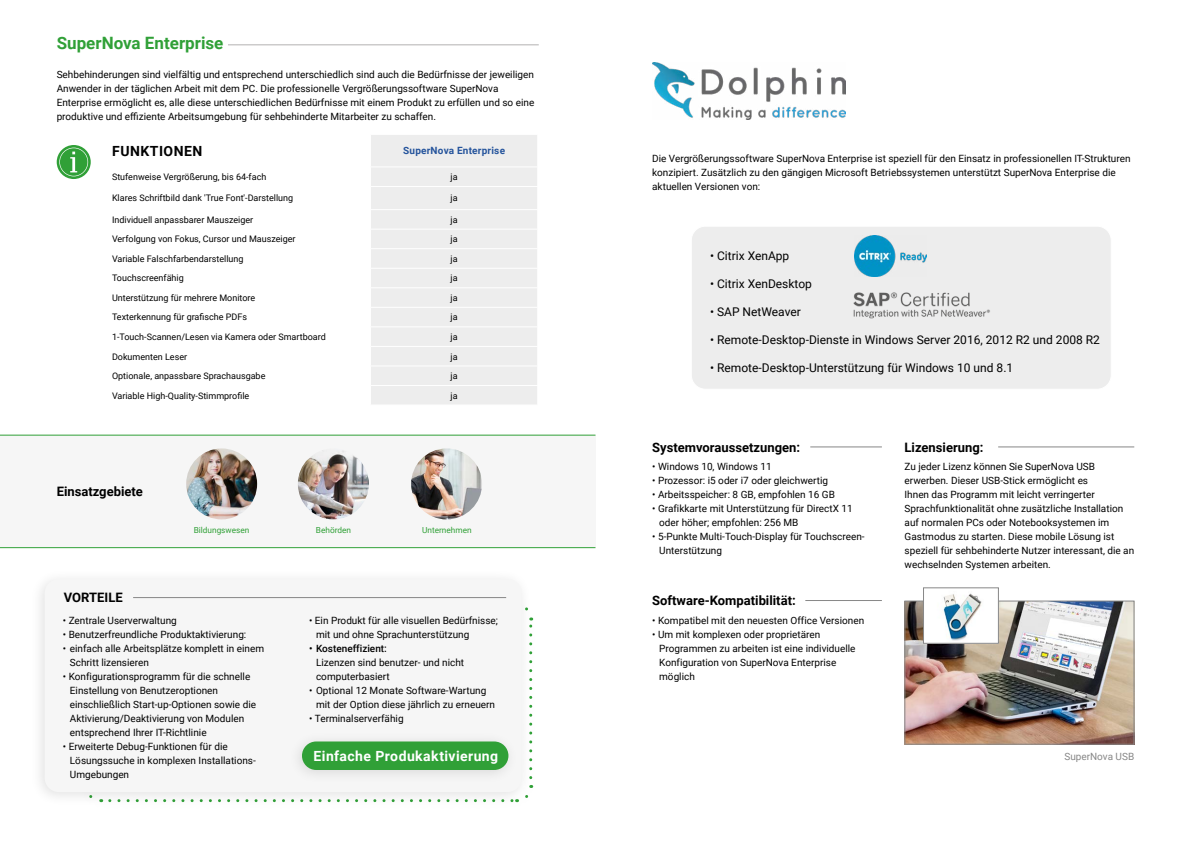
<style>
.page{position:relative;width:1191px;height:842px;background:#fff}
.page>*{position:absolute;margin:0;border:0;box-sizing:border-box;transform-origin:0 0}
.t1{font:700 17px "Roboto";color:#30a037}
.Subheadline_1{font:700 14px "Roboto";letter-spacing:.03em;color:#fff}
.t2{font:700 14px "Roboto";letter-spacing:.035em;color:#000}
.t3{font:700 13px "Roboto";color:#000}
.t4{font:12px "Roboto";color:#000}
.Fließtext_2{font:10px/14px "Roboto";color:#000}
.t5{font:700 10px "Roboto";letter-spacing:.02em;color:#25549c}
.t6{font:10px "Roboto";color:#878787}
.t7{font:9px "Roboto";color:#000}
.t8{font:8.3px "Roboto";color:#30a037}
.s1{font-weight:500}
</style>
<div class="page">
<div style="left:0;top:435px;width:595px;height:112px;background:#f6f6f6"></div>
<hr style="left:228px;top:44px;width:311px;height:1px;background:#b3b2b2">
<div style="left:371px;top:135px;width:166px;height:269px;background:#ededed"></div>
<hr style="left:370px;top:167px;width:168px;height:1px;background:#fff">
<hr style="left:370px;top:186px;width:168px;height:1px;background:#fff">
<hr style="left:370px;top:209px;width:168px;height:1px;background:#fff">
<hr style="left:370px;top:229px;width:168px;height:1px;background:#fff">
<hr style="left:370px;top:248px;width:168px;height:1px;background:#fff">
<hr style="left:370px;top:268px;width:168px;height:1px;background:#fff">
<hr style="left:370px;top:287px;width:168px;height:1px;background:#fff">
<hr style="left:370px;top:307px;width:168px;height:1px;background:#fff">
<hr style="left:370px;top:326px;width:168px;height:1px;background:#fff">
<hr style="left:370px;top:346px;width:168px;height:1px;background:#fff">
<hr style="left:370px;top:366px;width:168px;height:1px;background:#fff">
<hr style="left:370px;top:385px;width:168px;height:1px;background:#fff">
<img style="left:186px;top:448px;width:71px;height:71px;border-radius:35px">
<img style="left:298px;top:448px;width:71px;height:71px;border-radius:35px">
<img style="left:411px;top:448px;width:71px;height:71px;border-radius:35px">
<div style="left:30px;top:568px;width:502px;height:238px;background:#f6f6f6"></div>
<hr style="left:133px;top:597px;width:373px;height:1px;background:#878787">
<div style="left:287px;top:731px;width:231px;height:53px;background:#f2f2f2"></div>
<div style="left:302px;top:741px;width:206px;height:29px;background:#30a037;border-radius:14px"></div>
<img style="left:652px;top:62px;width:193px;height:58px">
<div style="left:691px;top:226px;width:420px;height:163px;background:#ededed;border-radius:14px"></div>
<div style="left:691px;top:226px;width:420px;height:164px;border:1px solid #fff;border-radius:14px"></div>
<hr style="left:810px;top:446px;width:72px;height:1px;background:#878787">
<hr style="left:805px;top:600px;width:77px;height:1px;background:#878787">
<hr style="left:998px;top:446px;width:136px;height:1px;background:#878787">
<img style="left:906px;top:603px;width:226px;height:139px">
<div style="left:904px;top:601px;width:230px;height:143px;border:1px solid #878787"></div>
<img style="left:925px;top:593px;width:71px;height:48px">
<hr style="left:0;top:435px;width:595px;height:1px;background:#30a037">
<hr style="left:0;top:547px;width:595px;height:1px;background:#30a037">
<svg style="left:57px;top:145px;width:34px;height:34px"></svg>
<svg style="left:59px;top:148px;width:29px;height:28px"></svg>
<img style="left:854px;top:236px;width:72px;height:41px">
<img style="left:853px;top:292px;width:137px;height:27px">
<h1 class="t1" style="left:57px;top:31px;width:168px">SuperNova Enterprise</h1>
<p class="Fließtext_2" style="left:57px;top:67px;width:479px">Sehbehinderungen sind vielfältig und entsprechend unterschiedlich sind auch die Bedürfnisse der jeweiligen Anwender in der täglichen Arbeit mit dem PC. Die professionelle Vergrößerungssoftware SuperNova Enterprise ermöglicht es, alle diese unterschiedlichen Bedürfnisse mit einem Produkt zu erfüllen und so eine produktive und effiziente Arbeitsumgebung für sehbehinderte Mitarbeiter zu schaffen.</p>
<p class="t2" style="left:112px;top:141px;width:92px">FUNKTIONEN</p>
<p class="t5" style="left:403px;top:144px;width:103px">SuperNova Enterprise</p>
<p class="t7" style="left:112px;top:171px;width:156px">Stufenweise Vergrößerung, bis 64-fach</p>
<p class="t7" style="left:450px;top:171px;width:9px">ja</p>
<p class="t7" style="left:112px;top:192px;width:183px">Klares Schriftbild dank 'True Font'-Darstellung</p>
<p class="t7" style="left:450px;top:192px;width:9px">ja</p>
<p class="t7" style="left:112px;top:213px;width:143px">Individuell anpassbarer Mauszeiger</p>
<p class="t7" style="left:450px;top:213px;width:9px">ja</p>
<p class="t7" style="left:112px;top:233px;width:185px">Verfolgung von Fokus, Cursor und Mauszeiger</p>
<p class="t7" style="left:450px;top:233px;width:9px">ja</p>
<p class="t7" style="left:112px;top:252px;width:133px">Variable Falschfarbendarstellung</p>
<p class="t7" style="left:450px;top:252px;width:9px">ja</p>
<p class="t7" style="left:112px;top:272px;width:73px">Touchscreenfähig</p>
<p class="t7" style="left:450px;top:272px;width:9px">ja</p>
<p class="t7" style="left:112px;top:291px;width:145px">Unterstützung für mehrere Monitore</p>
<p class="t7" style="left:450px;top:291px;width:9px">ja</p>
<p class="t7" style="left:112px;top:311px;width:136px">Texterkennung für grafische PDFs</p>
<p class="t7" style="left:450px;top:311px;width:9px">ja</p>
<p class="t7" style="left:112px;top:330px;width:215px">1-Touch-Scannen/Lesen via Kamera oder Smartboard</p>
<p class="t7" style="left:450px;top:330px;width:9px">ja</p>
<p class="t7" style="left:112px;top:350px;width:77px">Dokumenten Leser</p>
<p class="t7" style="left:450px;top:350px;width:9px">ja</p>
<p class="t7" style="left:112px;top:370px;width:155px">Optionale, anpassbare Sprachausgabe</p>
<p class="t7" style="left:450px;top:370px;width:9px">ja</p>
<p class="t7" style="left:112px;top:389px;width:139px">Variable High-Quality-Stimmprofile</p>
<p class="t7" style="left:450px;top:389px;width:9px">ja</p>
<h2 class="t3" style="left:57px;top:482px;width:88px">Einsatzgebiete</h2>
<h2 class="t3" style="left:64px;top:589px;width:60px">VORTEILE</h2>
<p class="t8" style="left:194px;top:525px;width:57px">Bildungswesen</p>
<p class="t8" style="left:316px;top:525px;width:37px">Behörden</p>
<p class="t8" style="left:422px;top:525px;width:51px">Unternehmen</p>
<p class="Fließtext_2" style="left:63px;top:613px;width:115px">• Zentrale Userverwaltung</p>
<p class="Fließtext_2" style="left:63px;top:627px;width:185px">• Benutzerfreundliche Produktaktivierung:</p>
<p class="Fließtext_2" style="left:70px;top:641px;width:196px;text-indent:-7px">• einfach alle Arbeitsplätze komplett in einem<br>Schritt lizensieren</p>
<p class="Fließtext_2" style="left:70px;top:669px;width:188px;text-indent:-7px">• Konfigurationsprogramm für die schnelle Einstellung von Benutzeroptionen einschließlich Start-up-Optionen sowie die Aktivierung/Deaktivierung von Modulen entsprechend Ihrer IT-Richtlinie</p>
<p class="Fließtext_2" style="left:70px;top:739px;width:187px;text-indent:-7px">• Erweiterte Debug-Funktionen für die<br>Lösungssuche in komplexen Installations-<br>Umgebungen</p>
<p class="Fließtext_2" style="left:316px;top:613px;width:183px;text-indent:-7px">• Ein Produkt für alle visuellen Bedürfnisse; mit und ohne Sprachunterstützung</p>
<p class="Fließtext_2" style="left:316px;top:641px;width:149px;text-indent:-7px"><span class="s1">• Kosteneffizient:<br></span>Lizenzen sind benutzer- und nicht computerbasiert</p>
<p class="Fließtext_2" style="left:316px;top:683px;width:180px;text-indent:-7px">• Optional 12 Monate Software-Wartung mit der Option diese jährlich zu erneuern</p>
<p class="Fließtext_2" style="left:309px;top:711px;width:96px">• Terminalserverfähig</p>
<h3 class="Subheadline_1" style="left:313px;top:746px;width:186px">Einfache Produkaktivierung</h3>
<p class="Fließtext_2" style="left:652px;top:151px;width:480px">Die Vergrößerungssoftware SuperNova Enterprise ist speziell für den Einsatz in professionellen IT-Strukturen konzipiert. Zusätzlich zu den gängigen Microsoft Betriebssystemen unterstützt SuperNova Enterprise die aktuellen Versionen von:</p>
<p class="t4" style="left:710px;top:247px;width:81px">• Citrix XenApp</p>
<p class="t4" style="left:710px;top:275px;width:103px">• Citrix XenDesktop</p>
<p class="t4" style="left:710px;top:303px;width:92px">• SAP NetWeaver</p>
<p class="t4" style="left:710px;top:331px;width:391px">• Remote-Desktop-Dienste in Windows Server 2016, 2012 R2 und 2008 R2</p>
<p class="t4" style="left:710px;top:359px;width:305px">• Remote-Desktop-Unterstützung für Windows 10 und 8.1</p>
<h2 class="t3" style="left:652px;top:438px;width:149px">Systemvoraussetzungen:</h2>
<h2 class="t3" style="left:904px;top:438px;width:80px">Lizensierung:</h2>
<p class="Fließtext_2" style="left:652px;top:459px;width:121px">• Windows 10, Windows 11</p>
<p class="Fließtext_2" style="left:652px;top:473px;width:177px">• Prozessor: i5 oder i7 oder gleichwertig</p>
<p class="Fließtext_2" style="left:652px;top:487px;width:184px">• Arbeitsspeicher: 8 GB, empfohlen 16 GB</p>
<p class="Fließtext_2" style="left:659px;top:501px;width:195px;text-indent:-7px">• Grafikkarte mit Unterstützung für DirectX 11 oder höher; empfohlen: 256 MB</p>
<p class="Fließtext_2" style="left:659px;top:529px;width:207px;text-indent:-7px">• 5-Punkte Multi-Touch-Display für Touchscreen-<br>Unterstützung</p>
<p class="Fließtext_2" style="left:904px;top:459px;width:231px">Zu jeder Lizenz können Sie SuperNova USB erwerben. Dieser USB-Stick ermöglicht es<br>Ihnen das Programm mit leicht verringerter Sprachfunktionalität ohne zusätzliche Installation auf normalen PCs oder Notebooksystemen im Gastmodus zu starten. Diese mobile Lösung ist speziell für sehbehinderte Nutzer interessant, die an wechselnden Systemen arbeiten.</p>
<h2 class="t3" style="left:652px;top:592px;width:145px">Software-Kompatibilität:</h2>
<p class="Fließtext_2" style="left:652px;top:613px;width:213px">• Kompatibel mit den neuesten Office Versionen</p>
<p class="Fließtext_2" style="left:659px;top:627px;width:198px;text-indent:-7px">• Um mit komplexen oder proprietären Programmen zu arbeiten ist eine individuelle Konfiguration von SuperNova Enterprise möglich</p>
<p class="t6" style="left:1064px;top:749px;width:71px">SuperNova USB</p>
</div>
